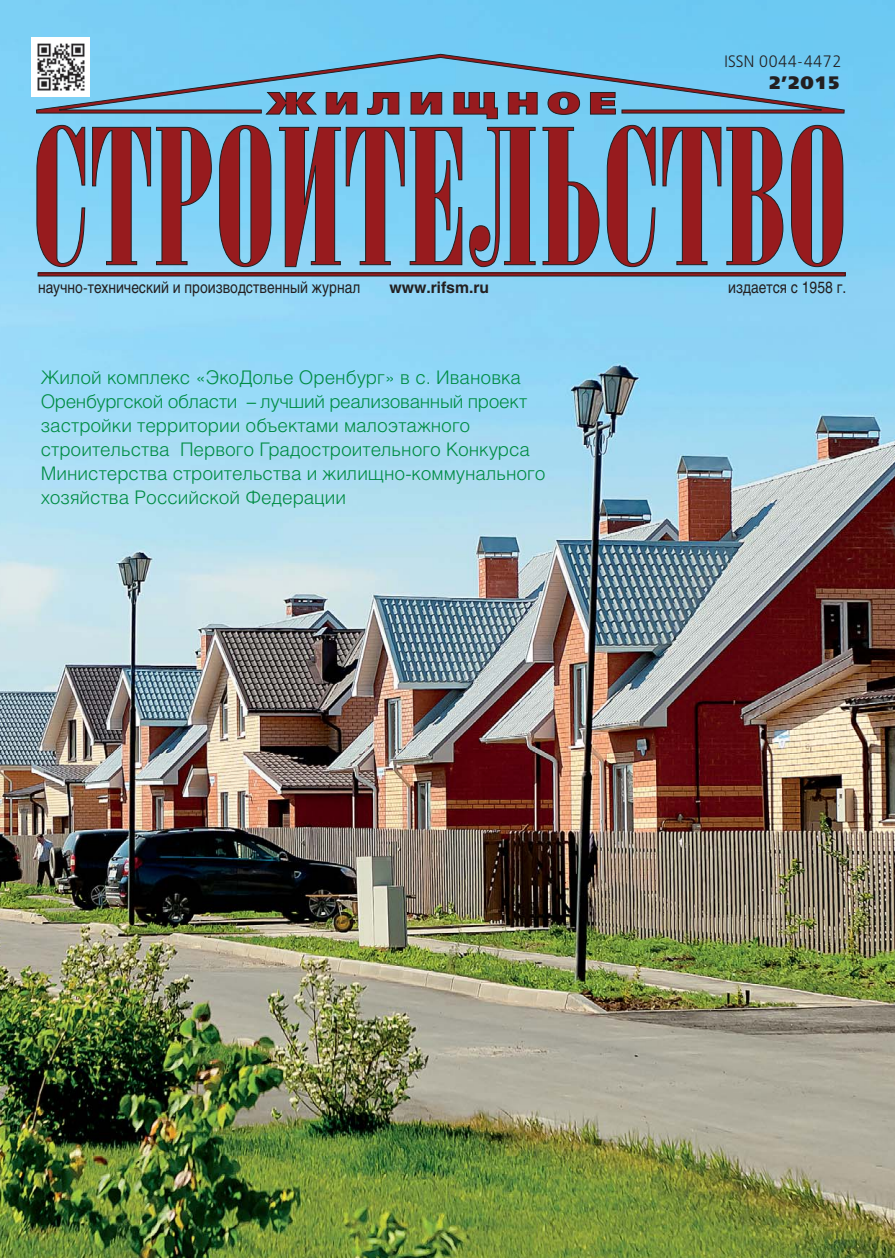
<style>
.page{position:relative;width:895px;height:1258px;background:#fff}
.page>*{position:absolute;margin:0;border:0;box-sizing:border-box;transform-origin:0 0}
.t1{font:300 18.75px/24px "Helios";color:#008c44}
.t2{font:18px "Free Set Black C";color:#231f20}
.t3{font:16.5px "Free Set C";color:#231f20;scale:.94 1}
.t4{font:16.2px "Helios";color:#231f20;scale:.86 1}
.t5{font:700 15.75px "Helios";color:#231f20}
</style>
<div class="page">
<img style="left:0;top:0;width:894px;height:1258px">
<svg style="left:37px;top:125px;width:48px;height:142px;background:#84788b"></svg>
<svg style="left:92px;top:127px;width:120px;height:138px;background:#85798d"></svg>
<svg style="left:219px;top:125px;width:52px;height:142px;background:#87515e"></svg>
<svg style="left:279px;top:127px;width:61px;height:140px;background:#865765"></svg>
<svg style="left:346px;top:127px;width:116px;height:138px;background:#827589"></svg>
<svg style="left:469px;top:127px;width:66px;height:140px;background:#7c7c91"></svg>
<svg style="left:542px;top:127px;width:57px;height:138px;background:#816d80"></svg>
<svg style="left:606px;top:125px;width:49px;height:142px;background:#7f778b"></svg>
<svg style="left:662px;top:127px;width:121px;height:138px;background:#816d80"></svg>
<svg style="left:791px;top:125px;width:52px;height:142px;background:#85505d"></svg>
<svg style="left:265px;top:113px;width:350px;height:6px;background:#6eaac9"></svg>
<div style="left:38px;top:273px;width:807px;height:3px;border:1px solid #231f20"></div>
<svg style="left:36px;top:54px;width:808px;height:59px;background:#73a7c7"></svg>
<img style="left:32px;top:37px;width:58px;height:60px">
<p class="t3" style="left:724px;top:51px;width:126px">ISSN 0044-4472</p>
<p class="t2" style="left:768px;top:72px;width:74px">2’2015</p>
<p class="t4" style="left:38px;top:278px;width:376px">научно-технический и производственный журнал</p>
<p class="t5" style="left:389px;top:278px;width:101px">www.rifsm.ru</p>
<p class="t4" style="left:728px;top:278px;width:139px">издается с 1958 г.</p>
<p class="t1" style="left:41px;top:366px;width:506px">Жилой комплекс «ЭкоДолье Оренбург» в с. Ивановка Оренбургской области – лучший реализованный проект застройки территории объектами малоэтажного строительства Первого Градостроительного Конкурса Министерства строительства и жилищно-коммунального хозяйства Российской Федерации</p>
</div>
